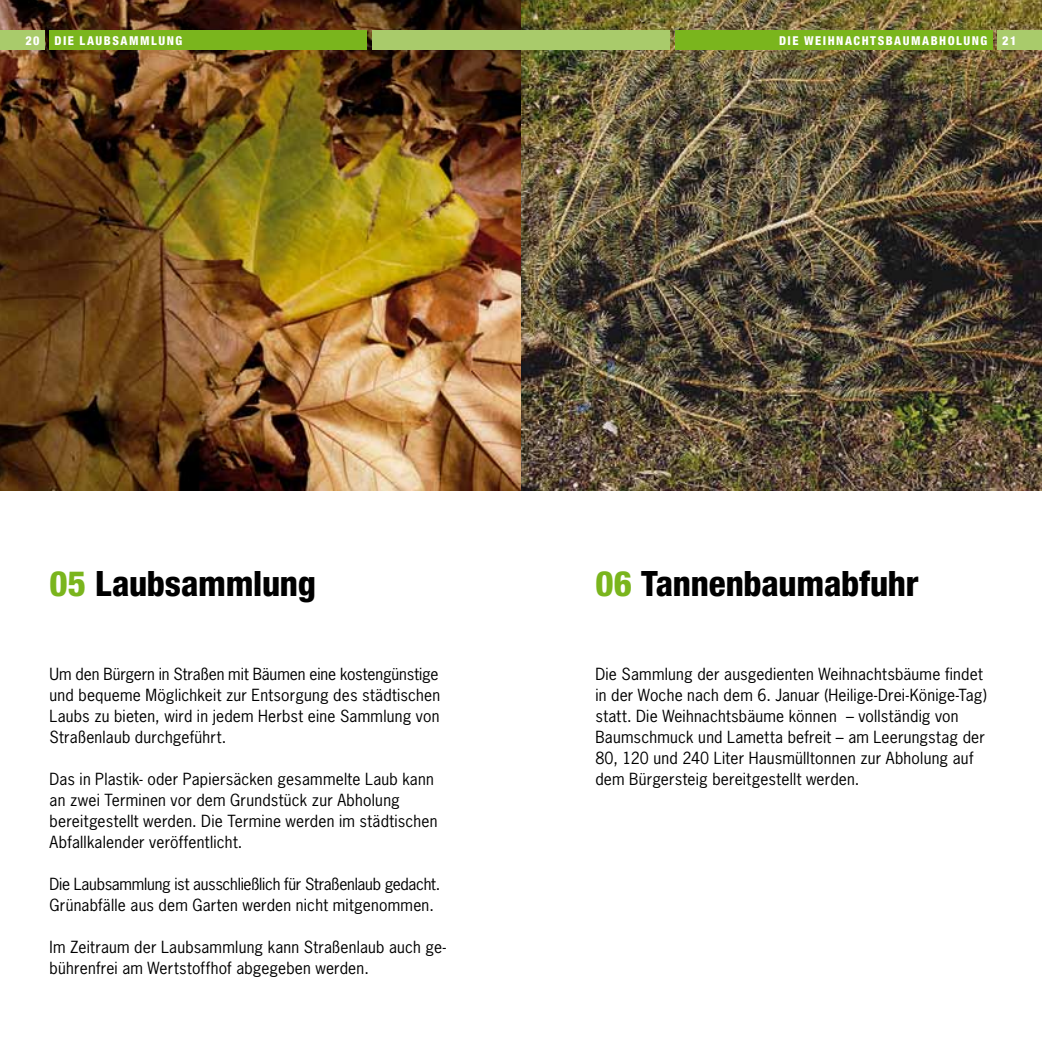
<style>
.page{position:relative;width:1042px;height:1042px;background:#fff}
.page>*{position:absolute;margin:0;border:0;box-sizing:border-box;transform-origin:0 0}
.t1{font:800 condensed 35px "Helvetica Neue";letter-spacing:-.005em;color:#000}
.t2{font:15.75px/21px "News Gothic";letter-spacing:.015em;color:#000}
.t3{font:15.75px/21px "News Gothic";letter-spacing:-.01em;color:#000}
.t4{font:800 condensed 12.25px "Helvetica Neue";letter-spacing:.125em;color:#fff}
.s1{color:#7ab51d}
</style>
<div class="page">
<img style="left:0;top:0;width:521px;height:491px">
<img style="left:521px;top:0;width:521px;height:491px">
<div style="left:997px;top:30px;width:45px;height:20px;background:#a9cb6b"></div>
<div style="left:521px;top:30px;width:149px;height:20px;background:#a9cb6b"></div>
<div style="left:372px;top:30px;width:149px;height:20px;background:#a9cb6b"></div>
<div style="left:0;top:30px;width:45px;height:20px;background:#a9cb6b"></div>
<div style="left:675px;top:30px;width:317px;height:20px;background:#7ab51d"></div>
<div style="left:50px;top:30px;width:317px;height:20px;background:#7ab51d"></div>
<p class="t4" style="left:25px;top:33px;width:158px">20 DIE LAUBSAMMLUNG</p>
<p class="t4" style="left:779px;top:33px;width:52px">DIE WEIHNA</p>
<p class="t4" style="left:853px;top:33px;width:78px">CHT SBAUMABH</p>
<p class="t4" style="left:947px;top:33px;width:70px">OLUNG 21</p>
<h1 class="t1" style="left:50px;top:561px;width:268px"><span class="s1">05</span> LAUBSAMMLUNG</h1>
<p class="t2" style="left:50px;top:663px;width:392px;text-align:justify">Um den Bürgern in Straßen mit Bäumen eine kostengünstige und bequeme Möglichkeit zur Entsorgung des städtischen Laubs zu bieten, wird in jedem Herbst eine Sammlung von Straßenlaub durchgeführt.</p>
<p class="t2" style="left:50px;top:768px;width:389px">Das in Plastik- oder Papiersäcken gesammelte Laub kann an zwei Terminen vor dem Grundstück zur Abholung bereitgestellt werden. Die Termine werden im städtischen Abfallkalender veröffentlicht.</p>
<p class="t3" style="left:50px;top:873px;width:392px">Die Laubsammlung ist ausschließlich für Straßenlaub gedacht.<br>Grünabfälle aus dem Garten werden nicht mitgenommen.</p>
<p class="t2" style="left:50px;top:936px;width:398px">Im Zeitraum der Laubsammlung kann Straßenlaub auch ge&shy;bührenfrei am Wertstoffhof abgegeben werden.</p>
<h1 class="t1" style="left:595px;top:561px;width:325px"><span class="s1">06</span> TANNENBAUMABFUHR</h1>
<p class="t2" style="left:595px;top:663px;width:393px">Die Sammlung der ausgedienten Weihnachtsbäume findet in der Woche nach dem 6. Januar (Heilige-Drei-Könige-Tag) statt. Die Weihnachtsbäume können – vollständig von Baumschmuck und Lametta befreit – am Leerungstag der 80, 120 und 240 Liter Hausmülltonnen zur Abholung auf dem Bürgersteig bereitgestellt werden.</p>
</div>
